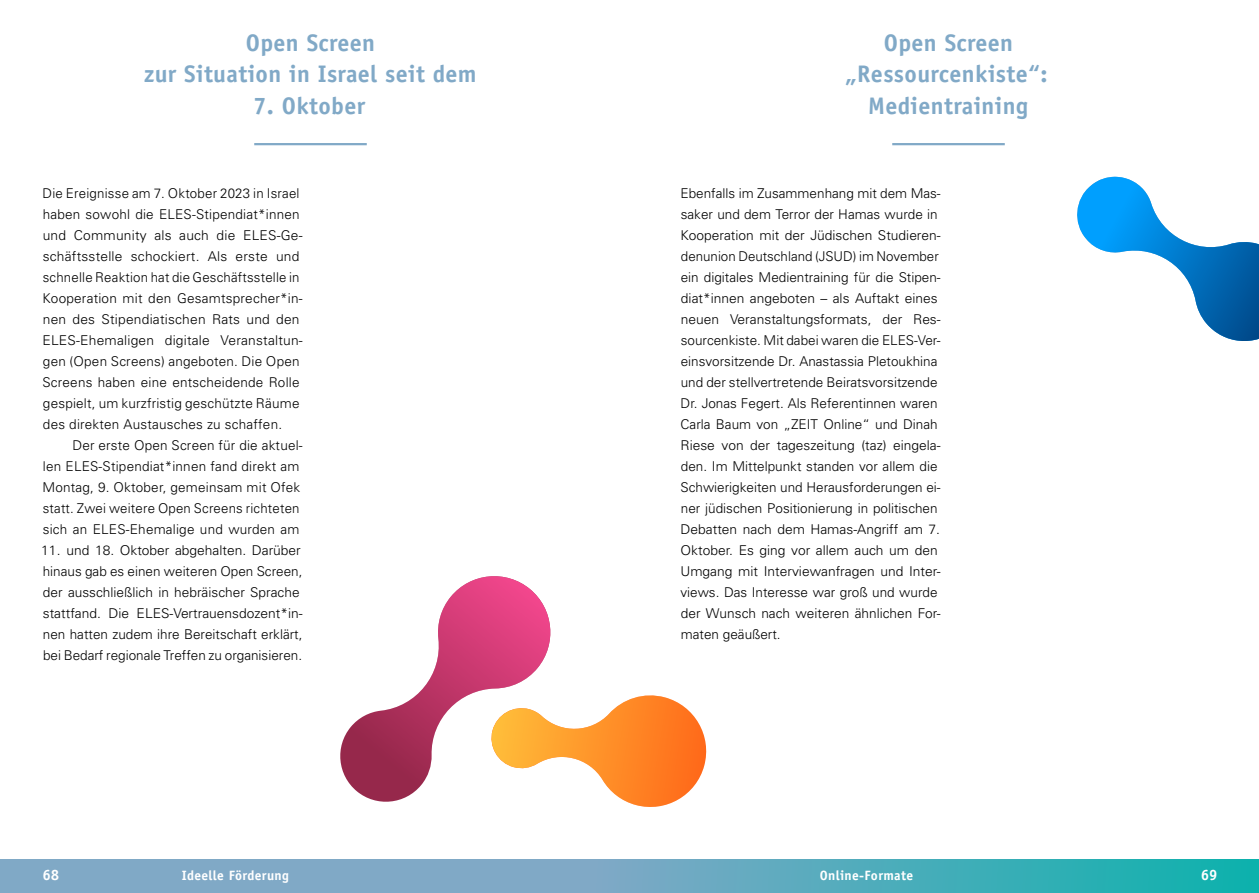
<style>
.page{position:relative;width:1259px;height:893px;background:#fff}
.page>*{position:absolute;margin:0;border:0;box-sizing:border-box;transform-origin:0 0}
.t1{font:700 24px/31.5px "Officina Sans";letter-spacing:.015em;color:#81a9c7;text-align:center}
.t2{font:700 15px "Officina Serif";color:#fff}
.t3{font:300 13.5px/21px "Univers";color:#000}
.t4{font:700 13.5px "Officina Sans";letter-spacing:.025em;color:#fff}
</style>
<div class="page">
<svg style="left:0;top:859px;width:1259px;height:34px;background:#61abbf"></svg>
<hr style="left:254px;top:143px;width:113px;height:2px;background:#81a9c7">
<hr style="left:892px;top:143px;width:112px;height:2px;background:#81a9c7">
<svg style="left:340px;top:576px;width:211px;height:226px"></svg>
<svg style="left:488px;top:692px;width:219px;height:115px"></svg>
<svg style="left:1077px;top:176px;width:182px;height:165px"></svg>
<h1 class="t1" style="left:144px;top:27px;width:334px">Open Screen<br>zur Situation in Israel seit dem</h1>
<h1 class="t1" style="left:253px;top:90px;width:114px">7. Oktober</h1>
<p class="t3" style="left:42px;top:182px;width:262px">Die Ereignisse am 7. Oktober 2023 in Israel haben sowohl die ELES-Stipendiat*innen und Community als auch die ELES-Ge&shy;schäftsstelle schockiert. Als erste und schnelle Reaktion hat die Geschäftsstelle in Kooperation mit den Gesamtsprecher*in&shy;nen des Stipendiatischen Rats und den ELES-Ehemaligen digitale Veranstaltun&shy;gen (Open Screens) angeboten. Die Open Screens haben eine entscheidende Rolle gespielt, um kurzfristig geschützte Räume des direkten Austausches zu schaffen.</p>
<p class="t3" style="left:43px;top:435px;width:262px;text-indent:30px">Der erste Open Screen für die aktuel&shy;len ELES-Stipendiat*innen fand direkt am Montag, 9. Oktober, gemeinsam mit Ofek statt. Zwei weitere Open Screens richteten sich an ELES-Ehemalige und wurden am</p>
<p class="t3" style="left:41px;top:539px;width:263px">11. und 18. Oktober abgehalten. Darüber hinaus gab es einen weiteren Open Screen, der ausschließlich in hebräischer Sprache stattfand. Die ELES-Vertrauensdozent*in&shy;nen hatten zudem ihre Bereitschaft erklärt, bei Bedarf regionale Treffen zu organisieren.</p>
<h1 class="t1" style="left:845px;top:27px;width:204px">Open Screen „Ressourcenkiste“:<br>Medientraining</h1>
<p class="t3" style="left:680px;top:183px;width:262px">Ebenfalls im Zusammenhang mit dem Mas&shy;saker und dem Terror der Hamas wurde in Kooperation mit der Jüdischen Studieren&shy;denunion Deutschland (JSUD) im November ein digitales Medientraining für die Stipen&shy;diat*innen angeboten – als Auftakt eines neuen Veranstaltungsformats, der Res&shy;sourcenkiste. Mit dabei waren die ELES-Ver&shy;einsvorsitzende Dr. Anastassia Pletoukhina und der stellvertretende Beiratsvorsitzende Dr. Jonas Fegert. Als Referentinnen waren Carla Baum von „ZEIT Online“ und Dinah Riese von der tageszeitung (taz) eingela&shy;den. Im Mittelpunkt standen vor allem die Schwierigkeiten und Herausforderungen ei&shy;ner jüdischen Positionierung in politischen Debatten nach dem Hamas-Angriff am 7.<br>Oktober. Es ging vor allem auch um den Umgang mit Interviewanfragen und Inter&shy;views. Das Interesse war groß und wurde der Wunsch nach weiteren ähnlichen For&shy;maten geäußert.</p>
<p class="t2" style="left:43px;top:866px;width:18px">68</p>
<p class="t4" style="left:182px;top:867px;width:109px">Ideelle Förderung</p>
<p class="t4" style="left:820px;top:867px;width:95px">Online-Formate</p>
<p class="t2" style="left:1200px;top:866px;width:18px">69</p>
</div>
